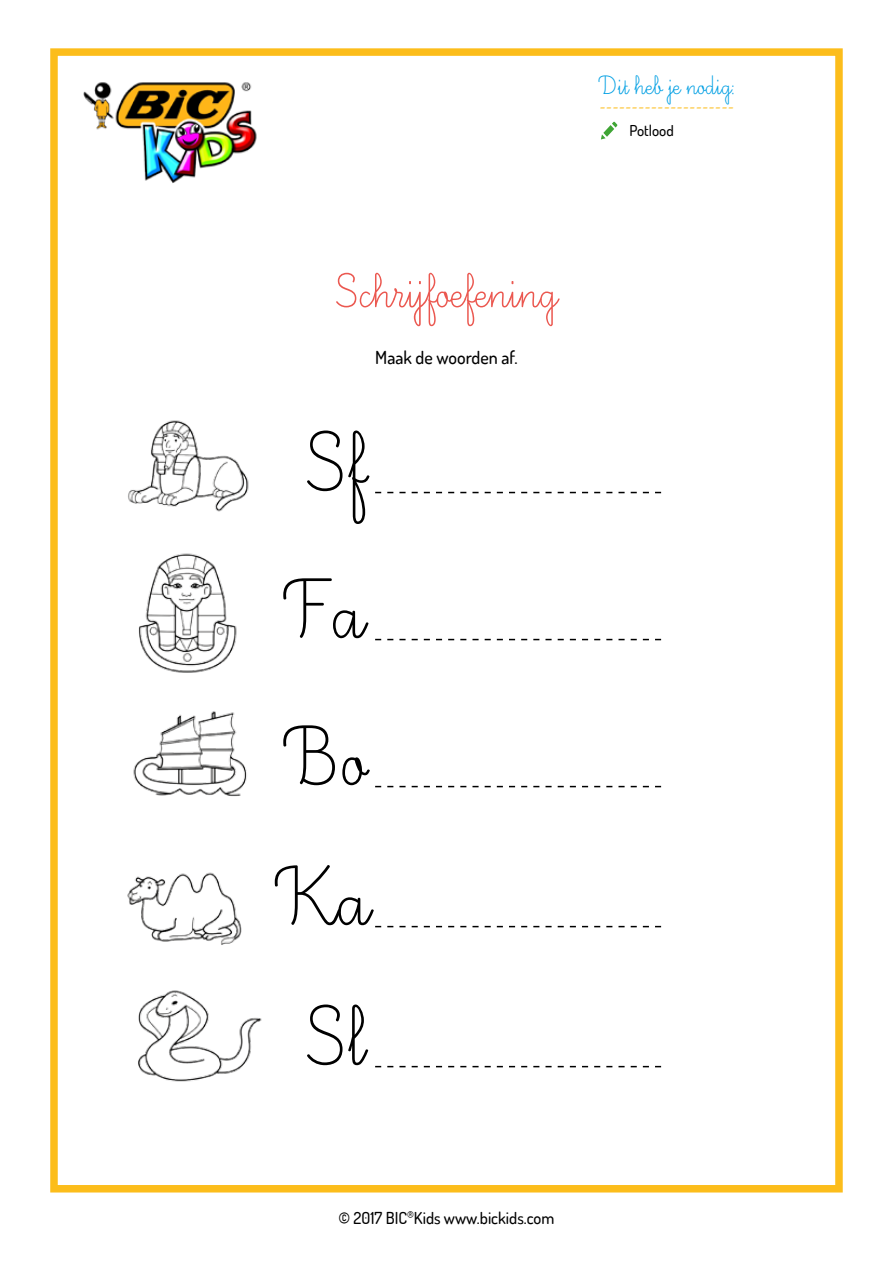
<style>
.page{position:relative;width:893px;height:1263px;background:#fff}
.page>*{position:absolute;margin:0;border:0;box-sizing:border-box;transform-origin:0 0}
.t1{font:105px/143.6px "Ecriture A Romain Orne";color:#000;text-align:justify}
.t2{font:60px "Ecriture A Romain Orne";color:#eb5850}
.t3{font:33px "Ecriture A Romain Orne";color:#009fe3}
.t4{font:18px "Minion Pro";color:#fcbd1b}
.t5{font:500 18px "Dosis";color:#000}
.t6{font:500 16.5px "Dosis";color:#000}
.t7{font:500 15px "Dosis";color:#000}
</style>
<div class="page">
<div style="left:50px;top:48px;width:793px;height:1144px;border:8px solid #fcbd1b"></div>
<img style="left:83px;top:82px;width:174px;height:101px">
<svg style="left:601px;top:122px;width:16px;height:17px"></svg>
<img style="left:127px;top:420px;width:535px;height:662px">
<svg style="left:375px;top:492px;width:286px;height:1px"></svg>
<svg style="left:375px;top:639px;width:286px;height:1px"></svg>
<svg style="left:375px;top:786px;width:286px;height:1px"></svg>
<svg style="left:375px;top:926px;width:286px;height:1px"></svg>
<svg style="left:375px;top:1066px;width:286px;height:1px"></svg>
<h3 class="t3" style="left:600px;top:69px;width:137px">Dit heb je nodig:</h3>
<p class="t4" style="left:600px;top:94px;width:136px">---------------------</p>
<p class="t7" style="left:629px;top:121px;width:46px">Potlood</p>
<h2 class="t2" style="left:336px;top:262px;width:222px">Schrijfoefening</h2>
<p class="t5" style="left:375px;top:346px;width:144px">Maak de woorden af.</p>
<h1 class="t1" style="left:277px;top:396px;width:93px">Sf Fa Bo Ka Sl</h1>
<p class="t6" style="left:339px;top:1207px;width:217px">© 2017 BIC<sup>®</sup>Kids www.bickids.com</p>
</div>
